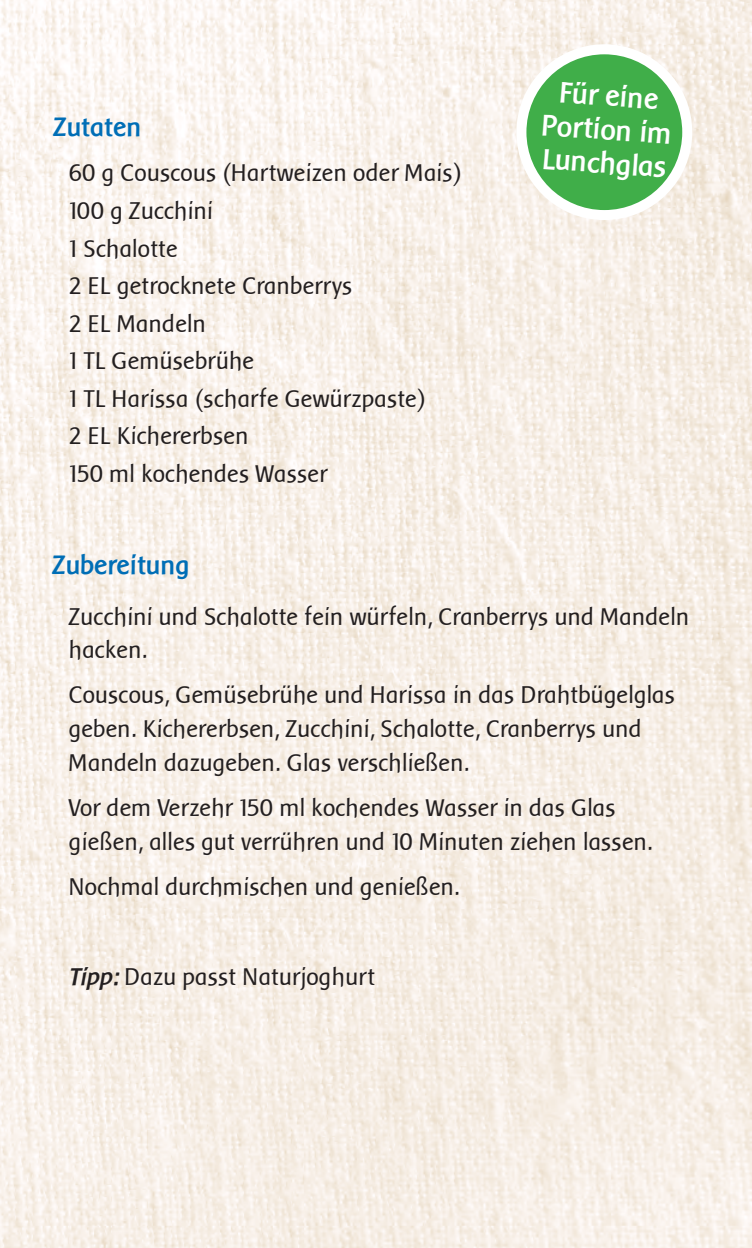
<style>
.page{position:relative;width:752px;height:1248px;background:#fff}
.page>*{position:absolute;margin:0;border:0;box-sizing:border-box;transform-origin:0 0}
.t1{font:700 30px/33.8px "Baar Sophia";color:#fff;text-align:center}
.t2{font:700 27.5px "Baar Sophia";color:#006eb6}
.t3{font:25px/33.8px "Baar Sophia";color:#231f20}
.s1{font-weight:700;font-style:italic}
</style>
<div class="page">
<img style="left:0;top:0;width:751px;height:1247px">
<div style="left:521px;top:49px;width:166px;height:166px;background:#40ae49;border-radius:50%"></div>
<div style="left:516px;top:44px;width:176px;height:176px;border:10px solid #fff;border-radius:50%"></div>
<p class="t2" style="left:54px;top:112px;width:89px">Zutaten</p>
<p class="t3" style="left:69px;top:156px;width:394px">60 g Couscous (Hartweizen oder Mais)</p>
<p class="t3" style="left:69px;top:194px;width:146px">100 g Zucchini</p>
<p class="t3" style="left:69px;top:231px;width:111px">1 Schalotte</p>
<p class="t3" style="left:69px;top:269px;width:285px">2 EL getrocknete Cranberrys</p>
<p class="t3" style="left:69px;top:306px;width:139px">2 EL Mandeln</p>
<p class="t3" style="left:69px;top:344px;width:187px">1 TL Gemüsebrühe</p>
<p class="t3" style="left:69px;top:381px;width:358px">1 TL Harissa (scharfe Gewürzpaste)</p>
<p class="t3" style="left:69px;top:419px;width:181px">2 EL Kichererbsen</p>
<p class="t3" style="left:69px;top:456px;width:260px">150 ml kochendes Wasser</p>
<p class="t1" style="left:545px;top:74px;width:132px;rotate:4deg">Für eine<br>Portion im<br>Lunchglas</p>
<p class="t2" style="left:53px;top:549px;width:139px">Zubereitung</p>
<p class="t3" style="left:69px;top:599px;width:621px">Zucchini und Schalotte fein würfeln, Cranberrys und Mandeln hacken.</p>
<p class="t3" style="left:69px;top:678px;width:607px">Couscous, Gemüsebrühe und Harissa in das Drahtbügelglas geben. Kichererbsen, Zucchini, Schalotte, Cranberrys und<br>Mandeln dazugeben. Glas verschließen.</p>
<p class="t3" style="left:69px;top:790px;width:548px">Vor dem Verzehr 150 ml kochendes Wasser in das Glas</p>
<p class="t3" style="left:69px;top:824px;width:585px">gießen, alles gut verrühren und 10 Minuten ziehen lassen.</p>
<p class="t3" style="left:69px;top:869px;width:392px">Nochmal durchmischen und genießen.</p>
<p class="t3" style="left:69px;top:959px;width:308px"><span class="s1">Tipp:</span> Dazu passt Naturjoghurt</p>
</div>
